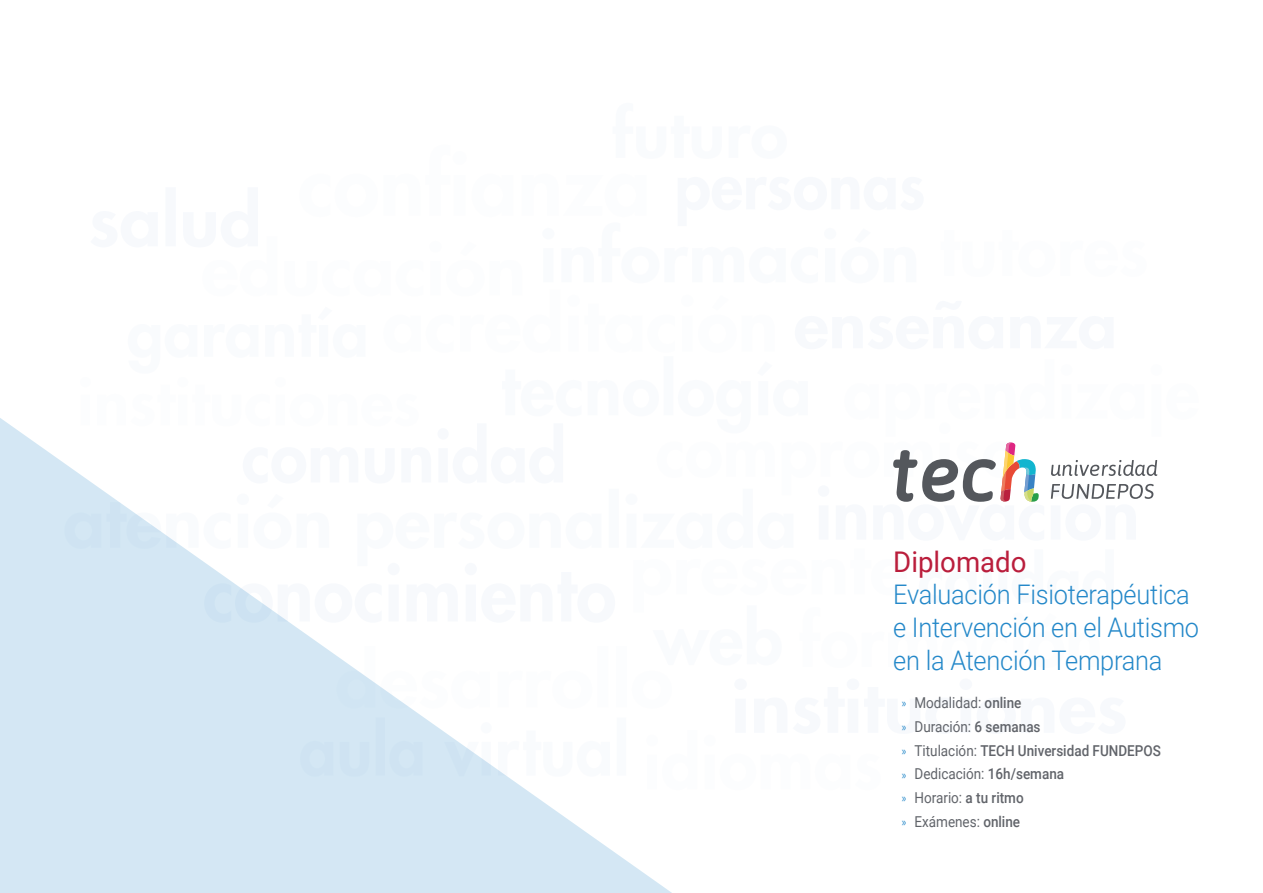
<style>
.page{position:relative;width:1263px;height:893px;background:#fff}
.page>*{position:absolute;margin:0;border:0;box-sizing:border-box;transform-origin:0 0}
.t1{font:28.5px "Roboto";color:#ba1e3c}
.t2{font:300 27px/32.7px "Roboto";letter-spacing:-.01em;color:#2488c9;scale:.94 1}
.t3{font:500 15px/23.7px "Roboto";color:#61646a;scale:.9 1}
.s1{font-family:"Myriad Pro";font-weight:400;font-size:12px;color:#2488c9}
.s2{font-weight:400}
</style>
<div class="page">
<svg style="left:0;top:418px;width:672px;height:475px;background:#d8e9f5"></svg>
<svg style="left:64px;top:418px;width:1094px;height:372px"></svg>
<h1 class="t1" style="left:893px;top:542px;width:135px">Diplomado</h1>
<h2 class="t2" style="left:893px;top:577px;width:327px">Evaluación Fisioterapéutica e Intervención en el Autismo en la Atención Temprana</h2>
<p class="t3" style="left:902px;top:690px;width:290px"><span class="s1">»</span> <span class="s2">Modalidad:</span> online<br><span class="s1">»</span> <span class="s2">Duración:</span> 6 semanas<br><span class="s1">»</span> <span class="s2">Titulación:</span> TECH Universidad FUNDEPOS <span class="s1">»</span> <span class="s2">Dedicación:</span> 16h/semana<br><span class="s1">»</span> <span class="s2">Horario:</span> a tu ritmo<br><span class="s1">»</span> <span class="s2">Exámenes:</span> online</p>
</div>
